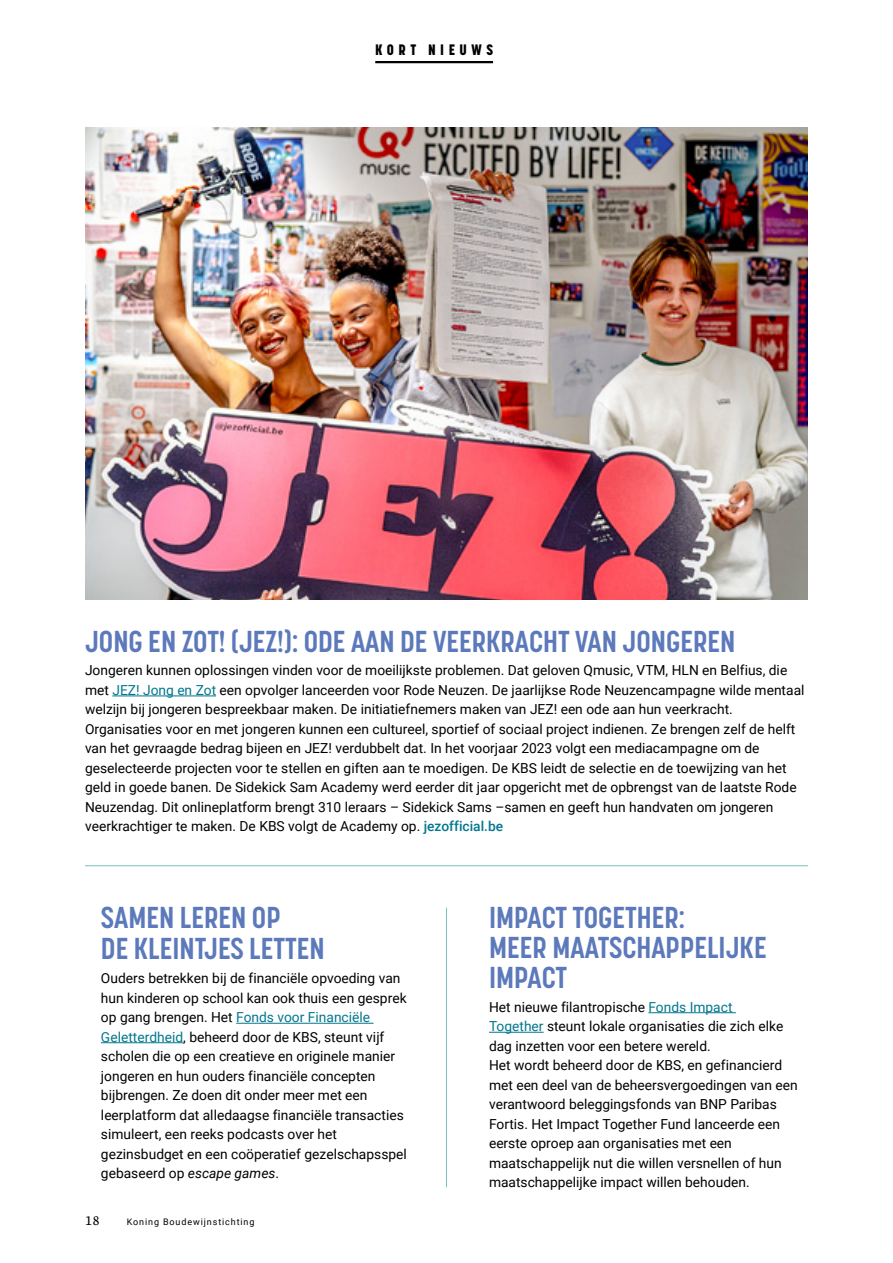
<style>
.page{position:relative;width:893px;height:1263px;background:#fff}
.page>*{position:absolute;margin:0;border:0;box-sizing:border-box;transform-origin:0 0}
.t1{font:700 30px/30px "Korolev Condensed";color:#5c79bb}
.t2{font:800 15px "Korolev Condensed";letter-spacing:.3em;color:#000}
.t3{font:15px "Neuton";color:#000}
.t4{font:13.8px/19.5px "Roboto";color:#000}
.t5{font:9px "Roboto";letter-spacing:.1em;color:#000}
.s1{color:#00778e}
.s2{font-weight:500;color:#00778e}
.s3{font-style:italic}
</style>
<div class="page">
<hr style="left:648px;top:1012px;width:88px;height:1px;background:#00778e">
<hr style="left:489px;top:1032px;width:55px;height:1px;background:#00778e">
<hr style="left:112px;top:695px;width:104px;height:1px;background:#00778e">
<hr style="left:236px;top:1023px;width:138px;height:1px;background:#00778e">
<hr style="left:101px;top:1042px;width:82px;height:1px;background:#00778e">
<img style="left:85px;top:128px;width:723px;height:472px">
<hr style="left:375px;top:61px;width:118px;height:2px;background:#000">
<hr style="left:85px;top:865px;width:723px;height:1px;background:#72c4bc">
<hr style="left:446px;top:908px;width:1px;height:279px;background:#72c4bc">
<p class="t2" style="left:375px;top:40px;width:119px">KORT NIEUWS</p>
<h1 class="t1" style="left:85px;top:626px;width:652px">JONG EN ZOT! (JEZ!): ODE AAN DE VEERKRACHT VAN JONGEREN</h1>
<p class="t4" style="left:85px;top:660px;width:721px">Jongeren kunnen oplossingen vinden voor de moeilijkste problemen. Dat geloven Qmusic, VTM, HLN en Belfius, die met <span class="s1">JEZ! Jong en Zot</span> een opvolger lanceerden voor Rode Neuzen. De jaarlijkse Rode Neuzencampagne wilde mentaal welzijn bij jongeren bespreekbaar maken. De initiatiefnemers maken van JEZ! een ode aan hun veerkracht.<br>Organisaties voor en met jongeren kunnen een cultureel, sportief of sociaal project indienen. Ze brengen zelf de helft van het gevraagde bedrag bijeen en JEZ! verdubbelt dat. In het voorjaar 2023 volgt een mediacampagne om de geselecteerde projecten voor te stellen en giften aan te moedigen. De KBS leidt de selectie en de toewijzing van het geld in goede banen. De Sidekick Sam Academy werd eerder dit jaar opgericht met de opbrengst van de laatste Rode Neuzendag. Dit onlineplatform brengt 310 leraars – Sidekick Sams –samen en geeft hun handvaten om jongeren veerkrachtiger te maken. De KBS volgt de Academy op. <span class="s2">jezofficial.be</span></p>
<h1 class="t1" style="left:101px;top:901px;width:225px;line-height:31.5px">SAMEN LEREN OP<br>DE KLEINTJES LETTEN</h1>
<p class="t4" style="left:101px;top:968px;width:307px">Ouders betrekken bij de financiële opvoeding van hun kinderen op school kan ook thuis een gesprek op gang brengen. Het <span class="s1">Fonds voor Financiële Geletterdheid</span>, beheerd door de KBS, steunt vijf scholen die op een creatieve en originele manier jongeren en hun ouders financiële concepten bijbrengen. Ze doen dit onder meer met een leerplatform dat alledaagse financiële transacties simuleert, een reeks podcasts over het gezinsbudget en een coöperatief gezelschapsspel gebaseerd op <span class="s3">escape games</span>.</p>
<p class="t3" style="left:85px;top:1211px;width:16px">18</p>
<p class="t5" style="left:127px;top:1215px;width:129px">Koning Boudewijnstichting</p>
<h1 class="t1" style="left:489px;top:902px;width:279px">IMPACT TOGETHER:<br>MEER MAATSCHAPPELIJKE<br>IMPACT</h1>
<p class="t4" style="left:489px;top:996px;width:310px">Het nieuwe filantropische <span class="s1">Fonds Impact<br>Together</span> steunt lokale organisaties die zich elke dag inzetten voor een betere wereld.<br>Het wordt beheerd door de KBS, en gefinancierd met een deel van de beheersvergoedingen van een verantwoord beleggingsfonds van BNP Paribas Fortis. Het Impact Together Fund lanceerde een eerste oproep aan organisaties met een maatschappelijk nut die willen versnellen of hun maatschappelijke impact willen behouden.</p>
</div>
